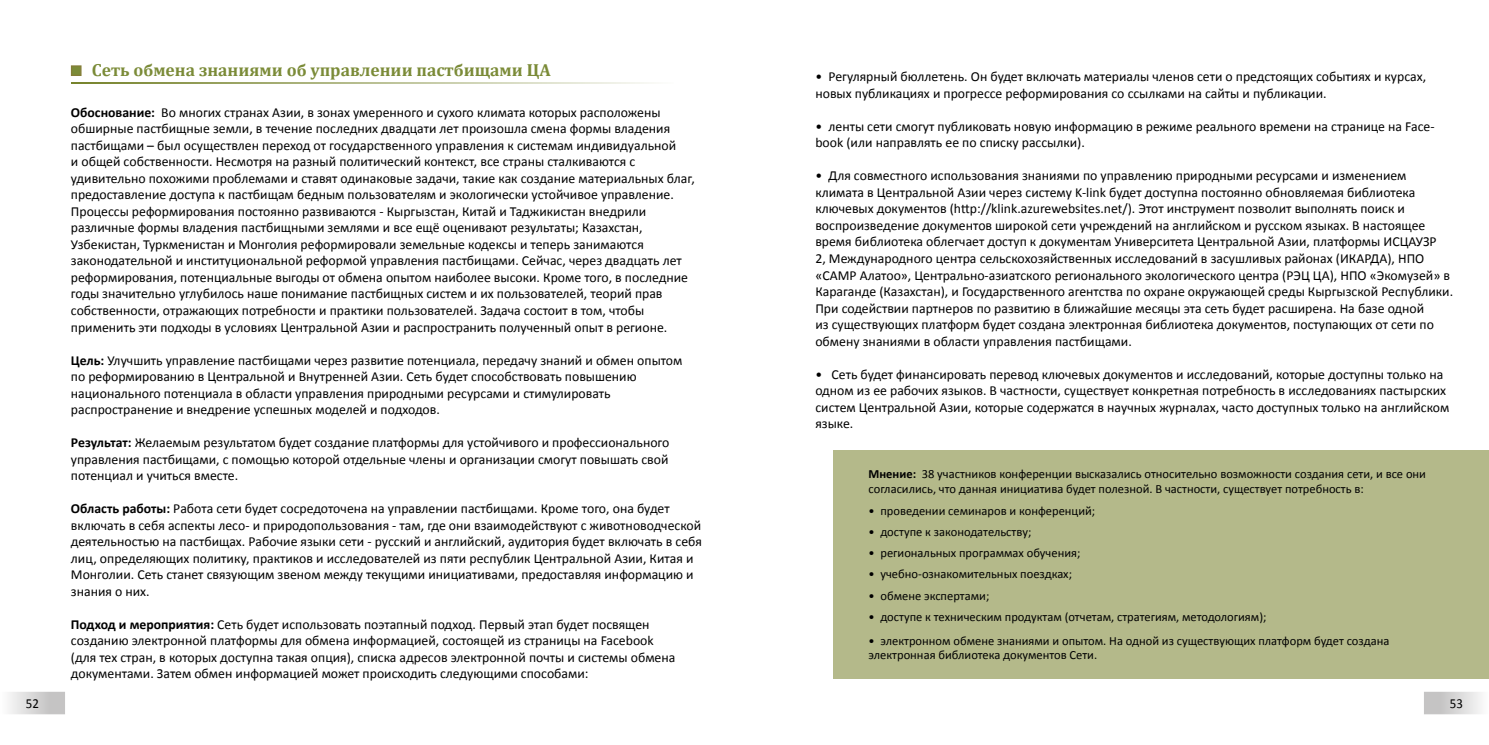
<style>
.page{position:relative;width:1489px;height:745px;background:#fff}
.page>*{position:absolute;margin:0;border:0;box-sizing:border-box;transform-origin:0 0}
.t1{font:700 17.5px "Cambria";color:#7b8b38}
.t2{font:13.75px/16.5px "Calibri";color:#000}
.t3{font:13.75px "Calibri";color:#000;scale:.94 1}
.t4{font:12.5px/15px "Calibri";color:#000}
.s1{font-weight:700}
</style>
<div class="page">
<div style="left:0;top:691px;width:65px;height:22px;background:linear-gradient(to right,#fcfcfc,#bab9b9);border:1px solid #c5c4c4"></div>
<div style="left:1423px;top:691px;width:65px;height:22px;background:linear-gradient(to right,#b9b8b8,#f8f8f8);border:1px solid #c5c4c4"></div>
<hr style="left:71px;top:82px;width:602px;height:1px;background:#76832b">
<div style="left:71px;top:65px;width:10px;height:11px;background:#7b8b38;border:1px solid #847d37"></div>
<div style="left:833px;top:449px;width:655px;height:229px;background:#b4b98a"></div>
<p class="t1" style="left:92px;top:58px;width:460px">Сеть обмена знаниями об управлении пастбищами ЦА</p>
<p class="t2" style="left:71px;top:104px;width:625px"><span class="s1">Обоснование:</span> Во многих странах Азии, в зонах умеренного и сухого климата которых расположены обширные пастбищные земли, в течение последних двадцати лет произошла смена формы владения пастбищами – был осуществлен переход от государственного управления к системам индивидуальной<br>и общей собственности. Несмотря на разный политический контекст, все страны сталкиваются с удивительно похожими проблемами и ставят одинаковые задачи, такие как создание материальных благ, предоставление доступа к пастбищам бедным пользователям и экологически устойчивое управление.<br>Процессы реформирования постоянно развиваются - Кыргызстан, Китай и Таджикистан внедрили различные формы владения пастбищными землями и все ещё оценивают результаты; Казахстан, Узбекистан, Туркменистан и Монголия реформировали земельные кодексы и теперь занимаются законодательной и институциональной реформой управления пастбищами. Сейчас, через двадцать лет реформирования, потенциальные выгоды от обмена опытом наиболее высоки. Кроме того, в последние годы значительно углубилось наше понимание пастбищных систем и их пользователей, теорий прав собственности, отражающих потребности и практики пользователей. Задача состоит в том, чтобы применить эти подходы в условиях Центральной Азии и распространить полученный опыт в регионе.</p>
<p class="t2" style="left:71px;top:351px;width:613px"><span class="s1">Цель:</span> Улучшить управление пастбищами через развитие потенциала, передачу знаний и обмен опытом по реформированию в Центральной и Внутренней Азии. Сеть будет способствовать повышению национального потенциала в области управления природными ресурсами и стимулировать распространение и внедрение успешных моделей и подходов.</p>
<p class="t2" style="left:71px;top:434px;width:600px;text-align:justify"><span class="s1">Результат:</span> Желаемым результатом будет создание платформы для устойчивого и профессионального управления пастбищами, с помощью которой отдельные члены и организации смогут повышать свой потенциал и учиться вместе.</p>
<p class="t2" style="left:71px;top:500px;width:632px"><span class="s1">Область работы:</span> Работа сети будет сосредоточена на управлении пастбищами. Кроме того, она будет включать в себя аспекты лесо- и природопользования - там, где они взаимодействуют с животноводческой деятельностью на пастбищах. Рабочие языки сети - русский и английский, аудитория будет включать в себя лиц, определяющих политику, практиков и исследователей из пяти республик Центральной Азии, Китая и Монголии. Сеть станет связующим звеном между текущими инициативами, предоставляя информацию и знания о них.</p>
<p class="t2" style="left:71px;top:615px;width:606px"><span class="s1">Подход и мероприятия:</span> Сеть будет использовать поэтапный подход. Первый этап будет посвящен созданию электронной платформы для обмена информацией, состоящей из страницы на Facebook (для тех стран, в которых доступна такая опция), списка адресов электронной почты и системы обмена документами. Затем обмен информацией может происходить следующими способами:</p>
<p class="t2" style="left:815px;top:68px;width:612px">• Регулярный бюллетень. Он будет включать материалы членов сети о предстоящих событиях и курсах, новых публикациях и прогрессе реформирования со ссылками на сайты и публикации.</p>
<p class="t2" style="left:815px;top:118px;width:620px">• ленты сети смогут публиковать новую информацию в режиме реального времени на странице на Face&shy;book (или направлять ее по списку рассылки).</p>
<p class="t2" style="left:815px;top:167px;width:639px">• Для совместного использования знаниями по управлению природными ресурсами и изменением климата в Центральной Азии через систему K-link будет доступна постоянно обновляемая библиотека ключевых документов (http://klink.azurewebsites.net/). Этот инструмент позволит выполнять поиск и воспроизведение документов широкой сети учреждений на английском и русском языках. В настоящее время библиотека облегчает доступ к документам Университета Центральной Азии, платформы ИСЦАУЗР<br>2, Международного центра сельскохозяйственных исследований в засушливых районах (ИКАРДА), НПО «CAMP Алатоо», Центрально-азиатского регионального экологического центра (РЭЦ ЦА), НПО «Экомузей» в Караганде (Казахстан), и Государственного агентства по охране окружающей среды Кыргызской Республики.<br>При содействии партнеров по развитию в ближайшие месяцы эта сеть будет расширена. На базе одной<br>из существующих платформ будет создана электронная библиотека документов, поступающих от сети по обмену знаниями в области управления пастбищами.</p>
<p class="t2" style="left:815px;top:365px;width:635px">• Сеть будет финансировать перевод ключевых документов и исследований, которые доступны только на одном из ее рабочих языков. В частности, существует конкретная потребность в исследованиях пастырских систем Центральной Азии, которые содержатся в научных журналах, часто доступных только на английском языке.</p>
<p class="t4" style="left:868px;top:466px;width:559px"><span class="s1">Мнение:</span> 38 участников конференции высказались относительно возможности создания сети, и все они согласились, что данная инициатива будет полезной. В частности, существует потребность в:</p>
<p class="t4" style="left:868px;top:502px;width:228px">• проведении семинаров и конференций;</p>
<p class="t4" style="left:868px;top:524px;width:164px">• доступе к законодательству;</p>
<p class="t4" style="left:868px;top:545px;width:213px">• региональных программах обучения;</p>
<p class="t4" style="left:868px;top:566px;width:205px">• учебно-ознакомительных поездках;</p>
<p class="t4" style="left:868px;top:587px;width:122px">• обмене экспертами;</p>
<p class="t4" style="left:868px;top:609px;width:399px">• доступе к техническим продуктам (отчетам, стратегиям, методологиям);</p>
<p class="t4" style="left:868px;top:633px;width:522px;line-height:13.8px">• электронном обмене знаниями и опытом. На одной из существующих платформ будет создана электронная библиотека документов Сети.</p>
<p class="t3" style="left:26px;top:693px;width:15px">52</p>
<p class="t3" style="left:1449px;top:693px;width:15px">53</p>
</div>
